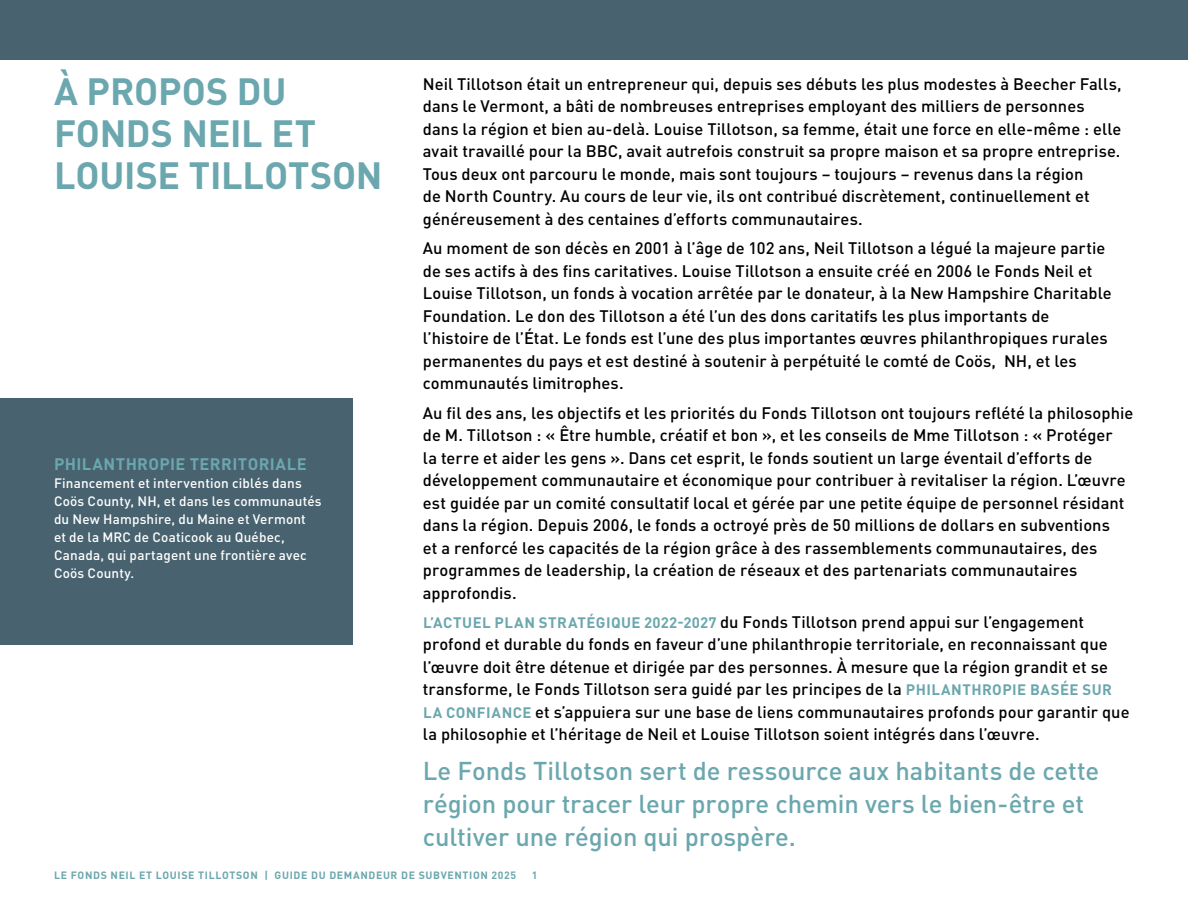
<style>
.page{position:relative;width:1188px;height:918px;background:#fff}
.page>*{position:absolute;margin:0;border:0;box-sizing:border-box;transform-origin:0 0}
.Paragraph_Style_1{font:700 37.5px/42px "DIN Pro";letter-spacing:-.005em;color:#6ba7ae}
.Paragraph_Style_1-2{font:500 25.5px/33px "DIN Pro";letter-spacing:-.005em;color:#6ba7ae}
.soft_return_size_para{font:500 16.5px/22.5px "DIN Pro";letter-spacing:.005em;color:#000}
.t1{font:700 16.5px "DIN Pro";letter-spacing:.025em;color:#6ba7ae}
.t2{font:500 13.5px/18px "DIN Pro";letter-spacing:.01em;color:#fff}
.t3{font:700 10.5px "DIN Pro";letter-spacing:.06em;color:#6ba7ae}
.s1{font-weight:700;font-size:15px;color:#6ba7ae}
</style>
<div class="page">
<div style="left:0;top:399px;width:352px;height:246px;background:#48626f"></div>
<div style="left:0;top:0;width:1188px;height:60px;background:#48626f"></div>
<p class="Paragraph_Style_1" style="left:54px;top:66px;width:330px">À PROPOS DU<br>FONDS NEIL ET<br>LOUISE TILLOTSON</p>
<p class="soft_return_size_para" style="left:423px;top:71px;width:700px">Neil Tillotson était un entrepreneur qui, depuis ses débuts les plus modestes à Beecher Falls, dans le Vermont, a bâti de nombreuses entreprises employant des milliers de personnes dans la région et bien au-delà. Louise Tillotson, sa femme, était une force en elle-même : elle avait travaillé pour la BBC, avait autrefois construit sa propre maison et sa propre entreprise.<br>Tous deux ont parcouru le monde, mais sont toujours – toujours – revenus dans la région<br>de North Country. Au cours de leur vie, ils ont contribué discrètement, continuellement et généreusement à des centaines d’efforts communautaires.</p>
<p class="soft_return_size_para" style="left:423px;top:235px;width:691px">Au moment de son décès en 2001 à l’âge de 102 ans, Neil Tillotson a légué la majeure partie de ses actifs à des fins caritatives. Louise Tillotson a ensuite créé en 2006 le Fonds Neil et Louise Tillotson, un fonds à vocation arrêtée par le donateur, à la New Hampshire Charitable Foundation. Le don des Tillotson a été l’un des dons caritatifs les plus importants de l’histoire de l’État. Le fonds est l’une des plus importantes œuvres philanthropiques rurales permanentes du pays et est destiné à soutenir à perpétuité le comté de Coös, NH, et les communautés limitrophes.</p>
<p class="soft_return_size_para" style="left:423px;top:400px;width:712px">Au fil des ans, les objectifs et les priorités du Fonds Tillotson ont toujours reflété la philosophie de M. Tillotson : « Être humble, créatif et bon », et les conseils de Mme Tillotson : « Protéger<br>la terre et aider les gens ». Dans cet esprit, le fonds soutient un large éventail d’efforts de développement communautaire et économique pour contribuer à revitaliser la région. L’œuvre est guidée par un comité consultatif local et gérée par une petite équipe de personnel résidant dans la région. Depuis 2006, le fonds a octroyé près de 50 millions de dollars en subventions<br>et a renforcé les capacités de la région grâce à des rassemblements communautaires, des programmes de leadership, la création de réseaux et des partenariats communautaires approfondis.</p>
<p class="soft_return_size_para" style="left:423px;top:609px;width:708px"><span class="s1">L’ACTUEL PLAN STRATÉGIQUE 2022-2027</span> du Fonds Tillotson prend appui sur l’engagement profond et durable du fonds en faveur d’une philanthropie territoriale, en reconnaissant que l’œuvre doit être détenue et dirigée par des personnes. À mesure que la région grandit et se transforme, le Fonds Tillotson sera guidé par les principes de la <span class="s1">PHILANTHROPIE BASÉE SUR LA CONFIANCE</span> et s’appuiera sur une base de liens communautaires profonds pour garantir que la philosophie et l’héritage de Neil et Louise Tillotson soient intégrés dans l’œuvre.</p>
<p class="Paragraph_Style_1-2" style="left:423px;top:751px;width:678px">Le Fonds Tillotson sert de ressource aux habitants de cette région pour tracer leur propre chemin vers le bien-être et cultiver une région qui prospère.</p>
<p class="t3" style="left:54px;top:866px;width:464px">LE FONDS NEIL ET LOUISE TILLOTSON | GUIDE DU DEMANDEUR DE SUBVENTION 2025</p>
<p class="t3" style="left:532px;top:866px;width:7px">1</p>
<p class="t1" style="left:54px;top:450px;width:254px">PHILANTHROPIE TERRITORIALE</p>
<p class="t2" style="left:54px;top:472px;width:269px">Financement et intervention ciblés dans Coös County, NH, et dans les communautés du New Hampshire, du Maine et Vermont<br>et de la MRC de Coaticook au Québec, Canada, qui partagent une frontière avec Coös County.</p>
</div>
